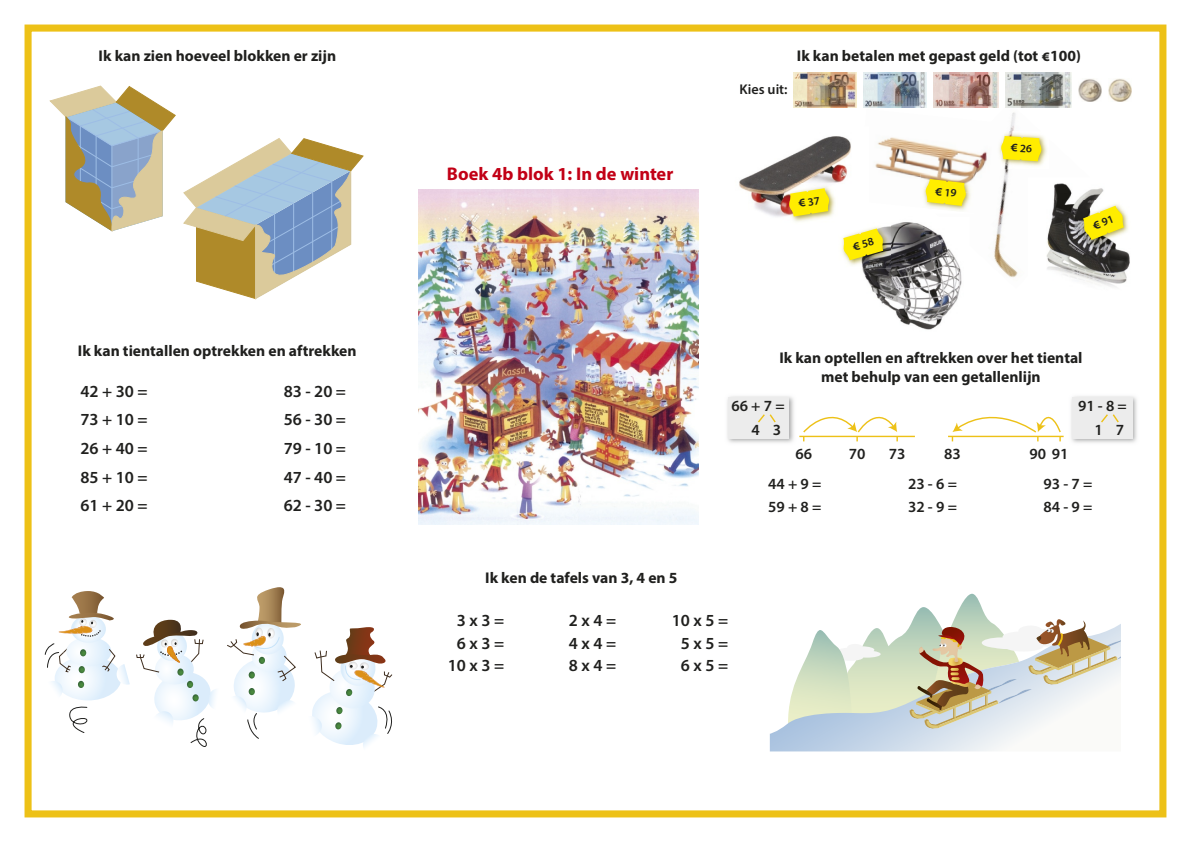
<style>
.page{position:relative;width:1191px;height:842px;background:#fff}
.page>*{position:absolute;margin:0;border:0;box-sizing:border-box;transform-origin:0 0}
.t1{font:700 18.4px "Myriad Pro";color:#c20016}
.t2{font:600 17px/28.6px "Myriad Pro";color:#20201e;text-align:justify}
.t3{font:700 15.6px/18.7px "Myriad Pro";color:#20201e;text-align:center}
.t4{font:600 15.6px "Myriad Pro";color:#20201e}
.t5{font:600 14.1px "Myriad Pro";color:#20201e}
</style>
<div class="page">
<img style="left:935px;top:102px;width:137px;height:176px">
<img style="left:875px;top:109px;width:129px;height:106px">
<img style="left:739px;top:136px;width:112px;height:81px">
<img style="left:862px;top:216px;width:107px;height:114px">
<img style="left:1027px;top:177px;width:103px;height:110px">
<div style="left:25px;top:25px;width:1141px;height:792px;border:7px solid #edc117"></div>
<img style="left:842px;top:224px;width:49px;height:44px">
<img style="left:784px;top:183px;width:53px;height:39px">
<img style="left:930px;top:213px;width:43px;height:1px">
<img style="left:920px;top:174px;width:53px;height:14px">
<img style="left:920px;top:188px;width:53px;height:25px">
<img style="left:1004px;top:161px;width:45px;height:8px">
<img style="left:996px;top:131px;width:8px;height:38px">
<img style="left:1078px;top:201px;width:52px;height:47px">
<img style="left:1071px;top:396px;width:66px;height:47px">
<div style="left:1072px;top:397px;width:60px;height:42px;background:#ececec"></div>
<img style="left:727px;top:396px;width:67px;height:47px">
<div style="left:729px;top:397px;width:60px;height:42px;background:#ececec"></div>
<hr style="left:799px;top:436px;width:116px;height:1px;background:#edc117">
<hr style="left:948px;top:436px;width:115px;height:1px;background:#edc117">
<svg style="left:758px;top:414px;width:18px;height:9px"></svg>
<svg style="left:1101px;top:414px;width:18px;height:9px"></svg>
<svg style="left:802px;top:416px;width:96px;height:25px"></svg>
<svg style="left:951px;top:416px;width:110px;height:25px"></svg>
<svg style="left:49px;top:85px;width:127px;height:147px"></svg>
<svg style="left:183px;top:138px;width:181px;height:162px"></svg>
<img style="left:418px;top:189px;width:280px;height:336px">
<img style="left:863px;top:73px;width:63px;height:34px">
<img style="left:933px;top:73px;width:65px;height:34px">
<img style="left:1005px;top:73px;width:66px;height:34px">
<img style="left:1079px;top:79px;width:22px;height:22px">
<img style="left:1108px;top:79px;width:23px;height:22px">
<img style="left:794px;top:73px;width:62px;height:34px">
<svg style="left:785px;top:594px;width:336px;height:152px"></svg>
<svg style="left:44px;top:591px;width:86px;height:142px"></svg>
<svg style="left:136px;top:620px;width:80px;height:127px"></svg>
<svg style="left:227px;top:587px;width:166px;height:160px"></svg>
<svg style="left:843px;top:228px;width:40px;height:32px"></svg>
<svg style="left:788px;top:188px;width:41px;height:28px"></svg>
<svg style="left:925px;top:179px;width:41px;height:27px"></svg>
<svg style="left:1001px;top:131px;width:48px;height:30px"></svg>
<svg style="left:1083px;top:206px;width:40px;height:34px"></svg>
<p class="t3" style="left:99px;top:45px;width:239px">Ik kan zien hoeveel blokken er zijn</p>
<p class="t3" style="left:797px;top:45px;width:285px">Ik kan betalen met gepast geld (tot €100)</p>
<p class="t3" style="left:78px;top:341px;width:280px">Ik kan tientallen optrekken en aftrekken</p>
<p class="t2" style="left:80px;top:376px;width:69px">42 + 30 = 73 + 10 = 26 + 40 = 85 + 10 = 61 + 20 =</p>
<p class="t2" style="left:284px;top:376px;width:64px">83 - 20 = 56 - 30 = 79 - 10 = 47 - 40 = 62 - 30 =</p>
<p class="t1" style="left:447px;top:162px;width:228px">Boek 4b blok 1: In de winter</p>
<p class="t5" style="left:739px;top:80px;width:50px">Kies uit:</p>
<p class="t3" style="left:485px;top:568px;width:194px">Ik ken de tafels van 3, 4 en 5</p>
<p class="t3" style="left:779px;top:348px;width:305px">Ik kan optellen en aftrekken over het tiental met behulp van een getallenlijn</p>
<p class="t4" style="left:731px;top:396px;width:55px">66 + 7 =</p>
<p class="t4" style="left:751px;top:419px;width:31px">4 3</p>
<p class="t4" style="left:795px;top:443px;width:18px">66</p>
<p class="t4" style="left:848px;top:443px;width:18px">70</p>
<p class="t4" style="left:888px;top:443px;width:18px">73</p>
<p class="t4" style="left:944px;top:443px;width:18px">83</p>
<p class="t4" style="left:1029px;top:443px;width:40px">90 91</p>
<p class="t4" style="left:1078px;top:396px;width:50px">91 - 8 =</p>
<p class="t4" style="left:1094px;top:419px;width:31px">1 7</p>
<p class="t4" style="left:768px;top:473px;width:55px">44 + 9 =</p>
<p class="t4" style="left:768px;top:497px;width:55px">59 + 8 =</p>
<p class="t4" style="left:908px;top:473px;width:50px">23 - 6 =</p>
<p class="t4" style="left:908px;top:497px;width:50px">32 - 9 =</p>
<p class="t4" style="left:1043px;top:473px;width:50px">93 - 7 =</p>
<p class="t4" style="left:1043px;top:497px;width:50px">84 - 9 =</p>
<p class="t2" style="left:457px;top:606px;width:49px">3 x 3 =</p>
<p class="t2" style="left:448px;top:631px;width:58px;line-height:22.5px;text-align:center">6 x 3 =<br>10 x 3 =</p>
<p class="t2" style="left:569px;top:609px;width:49px;line-height:22.5px">2 x 4 = 4 x 4 = 8 x 4 =</p>
<p class="t2" style="left:672px;top:609px;width:58px;line-height:22.5px;text-align:center">10 x 5 =<br>5 x 5 =<br>6 x 5 =</p>
</div>
